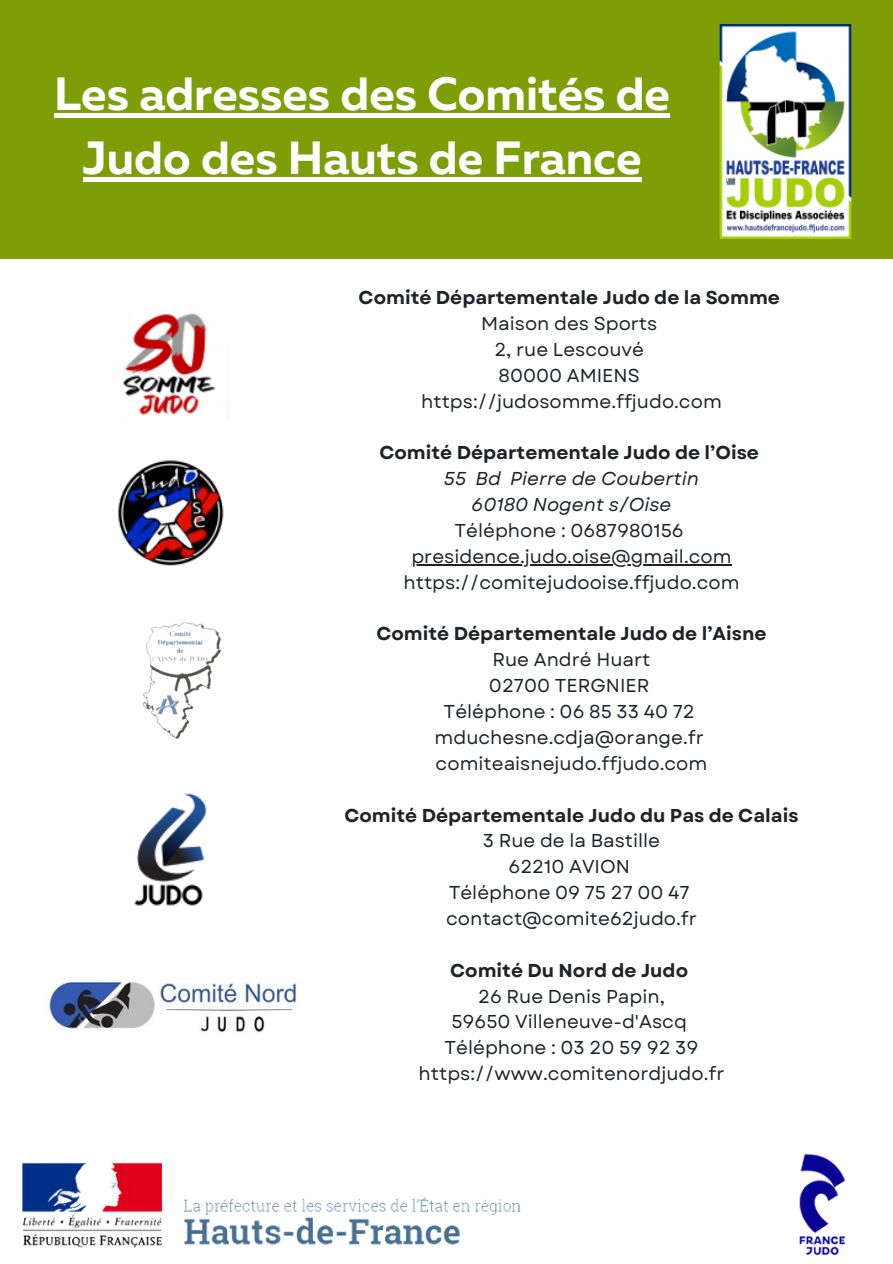
<style>
.page{position:relative;width:893px;height:1264px;background:#fff}
.page>*{position:absolute;margin:0;border:0;box-sizing:border-box;transform-origin:0 0}
.t1{font:700 46.5px/64.1px "Muller";color:#fff;text-align:center}
.t2{font:18.6px/25.8px "Garet";color:#1e232b;text-align:center}
.t3{font:700 18.6px "Garet";color:#1e232b}
.t4{font:italic 18.6px "Garet";color:#1e232b}
</style>
<div class="page">
<img style="left:22px;top:1162px;width:499px;height:86px">
<div style="left:0;top:0;width:892px;height:259px;background:#7e9e08"></div>
<img style="left:799px;top:1153px;width:47px;height:103px">
<img style="left:118px;top:460px;width:106px;height:106px">
<img style="left:49px;top:978px;width:247px;height:54px">
<img style="left:123px;top:313px;width:93px;height:103px">
<img style="left:142px;top:622px;width:79px;height:117px">
<img style="left:134px;top:793px;width:73px;height:113px">
<hr style="left:411px;top:564px;width:320px;height:1px;background:#1e232b">
<img style="left:719px;top:25px;width:133px;height:214px">
<div style="left:54px;top:113px;width:616px;height:5px;background:#fff"></div>
<div style="left:83px;top:177px;width:558px;height:5px;background:#fff"></div>
<p class="t1" style="left:54px;top:66px;width:617px">Les adresses des Comités de<br>Judo des Hauts de France</p>
<p class="t3" style="left:358px;top:284px;width:423px">Comité Départementale Judo de la Somme</p>
<p class="t2" style="left:481px;top:311px;width:178px">Maison des Sports</p>
<p class="t2" style="left:494px;top:336px;width:151px">2, rue Lescouvé</p>
<p class="t2" style="left:498px;top:362px;width:143px">80000 AMIENS</p>
<p class="t2" style="left:421px;top:388px;width:302px">https://judosomme.ffjudo.com</p>
<p class="t3" style="left:379px;top:439px;width:381px">Comité Départementale Judo de l’Oise</p>
<p class="t4" style="left:444px;top:465px;width:257px">55 Bd Pierre de Coubertin</p>
<p class="t4" style="left:471px;top:491px;width:201px">60180 Nogent s/Oise</p>
<p class="t2" style="left:454px;top:517px;width:231px">Téléphone : 0687980156</p>
<p class="t2" style="left:403px;top:543px;width:337px">presidence.judo.oise@gmail.com https://comitejudooise.ffjudo.com</p>
<p class="t3" style="left:376px;top:620px;width:391px">Comité Départementale Judo de l’Aisne</p>
<p class="t2" style="left:492px;top:647px;width:160px">Rue André Huart</p>
<p class="t2" style="left:489px;top:673px;width:162px">02700 TERGNIER</p>
<p class="t2" style="left:443px;top:698px;width:252px">Téléphone : 06 85 33 40 72</p>
<p class="t2" style="left:434px;top:724px;width:271px">mduchesne.cdja@orange.fr</p>
<p class="t2" style="left:435px;top:750px;width:273px">comiteaisnejudo.ffjudo.com</p>
<p class="t3" style="left:344px;top:801px;width:455px">Comité Départementale Judo du Pas de Calais</p>
<p class="t2" style="left:483px;top:828px;width:179px">3 Rue de la Bastille</p>
<p class="t2" style="left:508px;top:854px;width:123px">62210 AVION</p>
<p class="t2" style="left:448px;top:879px;width:242px">Téléphone 09 75 27 00 47</p>
<p class="t2" style="left:446px;top:905px;width:252px">contact@comite62judo.fr</p>
<p class="t3" style="left:450px;top:956px;width:239px">Comité Du Nord de Judo</p>
<p class="t2" style="left:478px;top:983px;width:188px">26 Rue Denis Papin,</p>
<p class="t2" style="left:451px;top:1009px;width:237px">59650 Villeneuve-d'Ascq</p>
<p class="t2" style="left:418px;top:1034px;width:307px">Téléphone : 03 20 59 92 39 https://www.comitenordjudo.fr</p>
</div>
